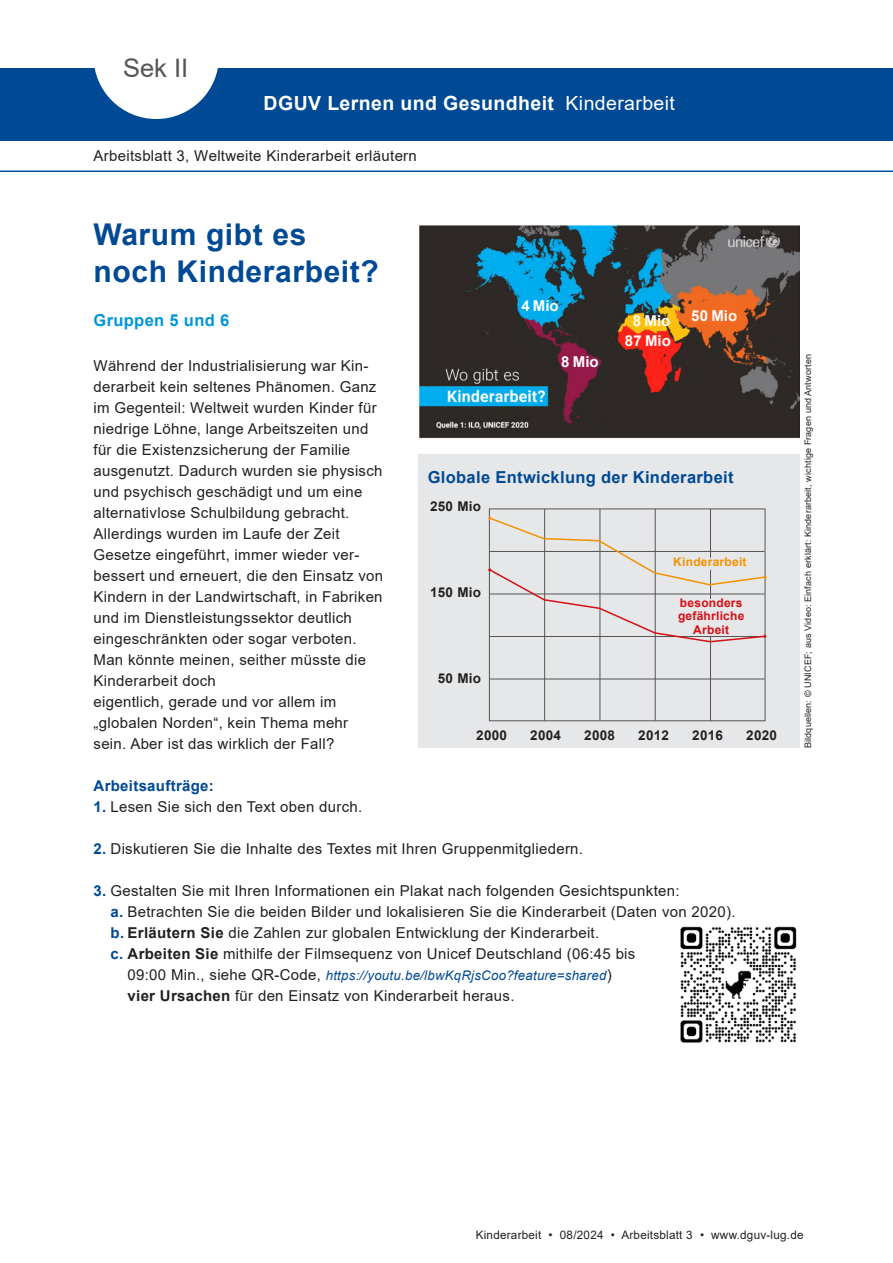
<style>
.page{position:relative;width:893px;height:1263px;background:#fff}
.page>*{position:absolute;margin:0;border:0;box-sizing:border-box;transform-origin:0 0}
.t1{font:700 30px/37.5px "Arial";letter-spacing:.02em;color:#004994}
.t2{font:25.5px "Arial";color:#555}
.t3{font:700 19.5px "Arial";letter-spacing:.02em;color:#fff}
.t4{font:19.5px "Arial";letter-spacing:.02em;color:#fff}
.t5{font:700 16.5px "Arial";letter-spacing:.02em;color:#004994}
.t6{font:700 16.5px "Arial";letter-spacing:.02em;color:#0095db}
.t7{font:15px/21px "Arial";letter-spacing:.02em;color:#231f20}
.t8{font:700 15px "Arial";color:#fff}
.t9{font:700 15px "Arial";letter-spacing:.02em;color:#004994}
.t10{font:700 13.5px "Arial";letter-spacing:.02em;color:#231f20}
.t11{font:italic 13.2px "Arial";letter-spacing:.02em;color:#004994}
.t12{font:700 12px/13.5px "Arial";letter-spacing:.02em;color:#d40f14;text-align:center}
.t13{font:700 12px "Arial";letter-spacing:.02em;color:#f39200}
.t14{font:11.7px "Arial";letter-spacing:.02em;color:#231f20}
.t15{font:9px "Arial";letter-spacing:.015em;color:#231f20}
.s1{font-weight:700;color:#004994}
.s2{font-weight:700}
.s3{font-style:normal;font-size:15px;color:#231f20}
</style>
<div class="page">
<div style="left:418px;top:455px;width:381px;height:293px;background:#e6e7e9"></div>
<div style="left:0;top:68px;width:893px;height:72px;background:#004994"></div>
<svg style="left:94px;top:68px;width:124px;height:51px"></svg>
<hr style="left:0;top:171px;width:893px;height:1px;background:#01519b">
<img style="left:419px;top:225px;width:380px;height:214px">
<img style="left:680px;top:926px;width:117px;height:117px">
<hr style="left:544px;top:509px;width:1px;height:212px;background:#555">
<hr style="left:490px;top:679px;width:275px;height:1px;background:#555">
<hr style="left:600px;top:509px;width:1px;height:212px;background:#555">
<hr style="left:655px;top:509px;width:1px;height:212px;background:#555">
<hr style="left:710px;top:509px;width:1px;height:49px;background:#555">
<hr style="left:710px;top:637px;width:1px;height:84px;background:#555">
<div style="left:489px;top:508px;width:276px;height:213px;border:1px solid #555"></div>
<svg style="left:488px;top:516px;width:279px;height:127px"></svg>
<h2 class="t2" style="left:123px;top:50px;width:67px">Sek II</h2>
<h3 class="t3" style="left:264px;top:89px;width:292px">DGUV Lernen und Gesundheit</h3>
<h3 class="t4" style="left:566px;top:89px;width:111px">Kinderarbeit</h3>
<p class="t7" style="left:94px;top:145px;width:325px">Arbeitsblatt 3, Weltweite Kinderarbeit erläutern</p>
<h1 class="t1" style="left:94px;top:216px;width:287px">Warum gibt es noch Kinderarbeit?</h1>
<p class="t8" style="left:521px;top:295px;width:39px">4 Mio</p>
<p class="t8" style="left:691px;top:305px;width:48px">50 Mio</p>
<p class="t6" style="left:94px;top:308px;width:137px">Gruppen 5 und 6</p>
<p class="t7" style="left:94px;top:355px;width:291px">Während der Industrialisierung war Kin&shy;derarbeit kein seltenes Phänomen. Ganz im Gegenteil: Weltweit wurden Kinder für niedrige Löhne, lange Arbeitszeiten und für die Existenzsicherung der Familie ausgenutzt. Dadurch wurden sie physisch und psychisch geschädigt und um eine alternativlose Schulbildung gebracht.<br>Allerdings wurden im Laufe der Zeit Gesetze eingeführt, immer wieder ver&shy;bessert und erneuert, die den Einsatz von Kindern in der Landwirtschaft, in Fabriken und im Dienstleistungssektor deutlich eingeschränkten oder sogar verboten.<br>Man könnte meinen, seither müsste die Kinderarbeit doch<br>eigentlich, gerade und vor allem im „globalen Norden“, kein Thema mehr sein. Aber ist das wirklich der Fall?</p>
<p class="t9" style="left:94px;top:775px;width:122px">Arbeitsaufträge:</p>
<p class="t7" style="left:94px;top:796px;width:270px"><span class="s1">1.</span> Lesen Sie sich den Text oben durch.</p>
<p class="t7" style="left:94px;top:838px;width:491px"><span class="s1">2.</span> Diskutieren Sie die Inhalte des Textes mit Ihren Gruppenmitgliedern.</p>
<p class="t7" style="left:111px;top:880px;width:627px;text-indent:-17px"><span class="s1">3.</span> Gestalten Sie mit Ihren Informationen ein Plakat nach folgenden Gesichtspunkten:<br><span class="s1">a.</span> Betrachten Sie die beiden Bilder und lokalisieren Sie die Kinderarbeit (Daten von 2020). <span class="s1">b.</span> <span class="s2">Erläutern Sie</span> die Zahlen zur globalen Entwicklung der Kinderarbeit.<br><span class="s1">c.</span> <span class="s2">Arbeiten Sie</span> mithilfe der Filmsequenz von Unicef Deutschland (06:45 bis</p>
<p class="t11" style="left:128px;top:966px;width:486px"><span class="s3">09:00 Min., siehe QR-Code,</span> https://youtu.be/lbwKqRjsCoo?feature=shared<span class="s3">)</span></p>
<p class="t7" style="left:128px;top:985px;width:388px"><span class="s2">vier Ursachen</span> für den Einsatz von Kinderarbeit heraus.</p>
<p class="t8" style="left:633px;top:311px;width:39px">8 Mio</p>
<p class="t8" style="left:625px;top:330px;width:48px">87 Mio</p>
<p class="t8" style="left:561px;top:351px;width:39px">8 Mio</p>
<p class="t5" style="left:428px;top:466px;width:307px">Globale Entwicklung der Kinderarbeit</p>
<p class="t10" style="left:430px;top:496px;width:53px">250 Mio</p>
<p class="t13" style="left:673px;top:554px;width:75px">Kinderarbeit</p>
<p class="t10" style="left:430px;top:583px;width:53px">150 Mio</p>
<p class="t12" style="left:678px;top:596px;width:68px">besonders gefährliche<br>Arbeit</p>
<p class="t10" style="left:438px;top:669px;width:45px">50 Mio</p>
<p class="t10" style="left:476px;top:726px;width:32px">2000</p>
<p class="t10" style="left:530px;top:726px;width:32px">2004</p>
<p class="t10" style="left:584px;top:726px;width:32px">2008</p>
<p class="t10" style="left:638px;top:726px;width:32px">2012</p>
<p class="t10" style="left:692px;top:726px;width:32px">2016</p>
<p class="t10" style="left:746px;top:726px;width:32px">2020</p>
<p class="t15" style="left:802px;top:748px;width:395px;rotate:-90deg">Bildquellen: © UNICEF; aus Video: Einfach erklärt: Kinderarbeit, wichtige Fragen und Antworten</p>
<p class="t14" style="left:476px;top:1227px;width:329px">Kinderarbeit • 08/2024 • Arbeitsblatt 3 • www.dguv-lug.de</p>
</div>
